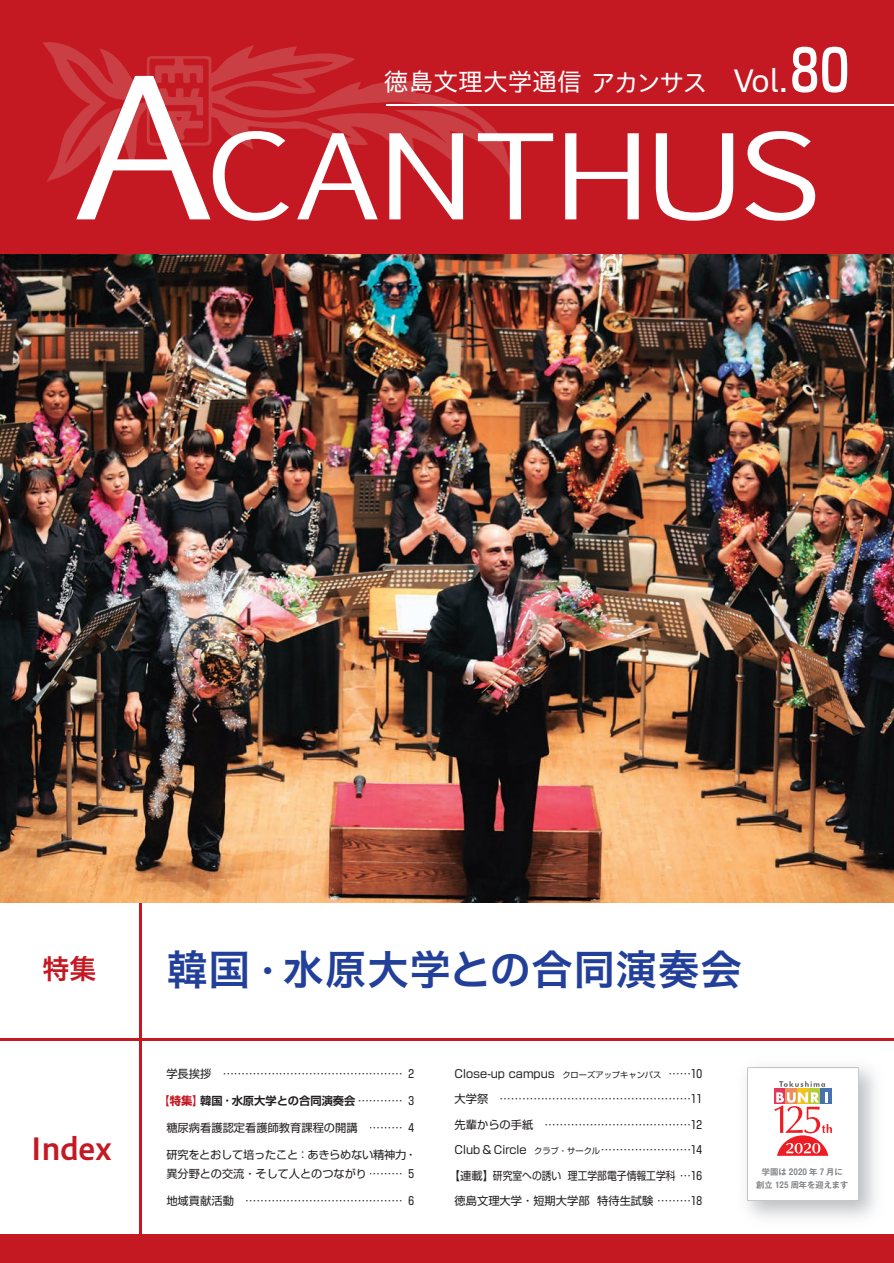
<style>
.page{position:relative;width:894px;height:1263px;background:#fff}
.page>*{position:absolute;margin:0;border:0;box-sizing:border-box;transform-origin:0 0}
.t1{font:112.5px "Euphemia UCAS";color:#fff;scale:1.2 1}
.t2{font:41.25px "Hiragino UD Sans F Std W6 90 pv RKSJ H";letter-spacing:.025em;color:#223f99}
.t3{font:30px "Hiragino UD Sans F Std W6 90 pv RKSJ H";letter-spacing:-.025em;color:#c41923}
.t4{font:27px "Hiragino UD Sans F Std W6 90 pv RKSJ H";color:#c41923}
.t5{font:24.75px "Hiragino UD Sans Std W4 90 pv RKSJ H";color:#fff}
.t6{font:11.25px "Shin Go Pr 5 Regular 90 pv RKSJ H";color:#231f20}
.t7{font:11.25px/19.5px "Shin Go Pr 5 Regular 90 pv RKSJ H";letter-spacing:-.025em;color:#231f20}
.t8{font:11.25px "Shin Go Pr 5 De Bold 90 pv RKSJ H";color:#231f20}
.t9{font:8.25px/12.8px "Gothic MB101 Pro De Bold 90 pv RKSJ H";color:#808285;text-align:center}
.s1{font-size:30px}
.s2{font-family:"Shin Go Pr 5 Medium 90 pv RKSJ H";font-size:57px}
.s3{font-size:187.5px}
.s4{font-family:"Shin Go Pr 5 Bold 90 pv RKSJ H";color:#c41923}
.s5{font-size:9px}
.s6{font-family:"Shin Go Pr 5 Regular 90 pv RKSJ H"}
.s7{font-size:8.25px}
</style>
<div class="page">
<div style="left:0;top:1234px;width:894px;height:29px;background:#c41923"></div>
<hr style="left:0;top:1038px;width:894px;height:2px;background:#c41923">
<div style="left:0;top:0;width:894px;height:255px;background:#c41923"></div>
<svg style="left:43px;top:42px;width:468px;height:140px"></svg>
<svg style="left:65px;top:56px;width:421px;height:108px"></svg>
<hr style="left:386px;top:104px;width:508px;height:2px;background:#fff">
<hr style="left:140px;top:868px;width:2px;height:395px;background:#c41923">
<svg style="left:747px;top:1067px;width:111px;height:133px"></svg>
<img style="left:0;top:255px;width:894px;height:648px">
<h3 class="t5" style="left:384px;top:63px;width:466px">徳島文理大学通信アカンサス <span class="s1">Vol.</span><span class="s2">80</span></h3>
<h1 class="t1" style="left:73px;top:96px;width:624px"><span class="s3">A</span>CANTHUS</h1>
<h3 class="t4" style="left:43px;top:948px;width:55px">特集</h3>
<h2 class="t2" style="left:166px;top:938px;width:577px">韓国<span class="s1">・</span>水原大学との合同演奏会</h2>
<h3 class="t3" style="left:30px;top:1125px;width:83px">Index</h3>
<p class="t6" style="left:166px;top:1064px;width:249px">学長挨拶 ………………………………………… 2</p>
<p class="t8" style="left:158px;top:1091px;width:257px"><span class="s4">【特集】</span>韓国<span class="s5">・</span>水原大学との合同演奏会 <span class="s6">………… 3</span></p>
<p class="t6" style="left:166px;top:1118px;width:249px">糖尿病看護認定看護師教育課程の開講 ……… 4</p>
<p class="t7" style="left:166px;top:1143px;width:252px">研究をとおして培ったこと：あきらめない精神力・異分野との交流・そして人とのつながり ……… 5</p>
<p class="t6" style="left:166px;top:1191px;width:249px">地域貢献活動 …………………………………… 6</p>
<p class="t6" style="left:454px;top:1064px;width:249px">Close-up campus <span class="s7">クローズアップキャンパス</span> ……10</p>
<p class="t6" style="left:454px;top:1089px;width:249px">大学祭 ……………………………………………11</p>
<p class="t6" style="left:454px;top:1115px;width:249px">先輩からの手紙 …………………………………12</p>
<p class="t6" style="left:454px;top:1140px;width:249px">Club &amp; Circle <span class="s7">クラブ・サークル</span>……………………14</p>
<p class="t6" style="left:449px;top:1166px;width:255px">【連載】研究室への誘い 理工学部電子情報工学科 …16</p>
<p class="t6" style="left:454px;top:1191px;width:249px">徳島文理大学・短期大学部 特待生試験 ………18</p>
<p class="t9" style="left:756px;top:1164px;width:94px">学園は 2020 年 7 月に<br>創立 125 周年を迎えます</p>
</div>
